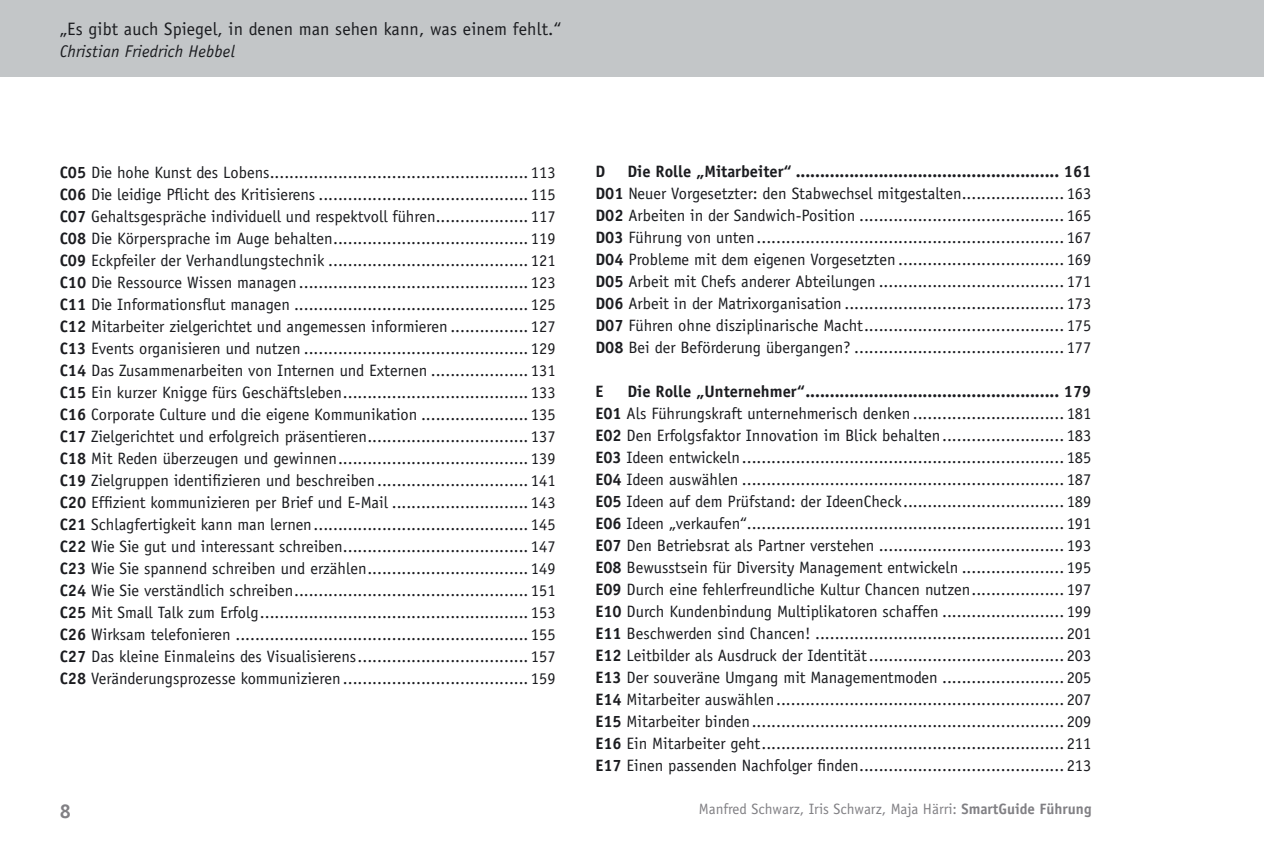
<style>
.page{position:relative;width:1264px;height:852px;background:#fff}
.page>*{position:absolute;margin:0;border:0;box-sizing:border-box;transform-origin:0 0}
.t1{font:700 20px "Officina Sans";color:#818084}
.t2{font:18px "Officina Sans";letter-spacing:.01em;color:#1b1c20}
.t3{font:italic 17px "Officina Sans";letter-spacing:.01em;color:#1b1c20}
.t4{font:16.4px/22px "Officina Sans";color:#1b1c20;text-align:justify}
.t5{font:700 16.4px "Officina Sans";color:#1b1c20}
.t6{font:15px "Officina Sans";color:#818084}
.s1{font-weight:700}
</style>
<div class="page">
<div style="left:0;top:0;width:1264px;height:77px;background:#c3c6c8"></div>
<p class="t2" style="left:60px;top:22px;width:503px">„Es gibt auch Spiegel, in denen man sehen kann, was einem fehlt.“</p>
<p class="t3" style="left:60px;top:45px;width:177px">Christian Friedrich Hebbel</p>
<p class="t4" style="left:595px;top:162px;width:498px;text-indent:32px"><span class="s1">Die Rolle „Mitarbeiter“ ...................................................... 161<br>D01</span> Neuer Vorgesetzter: den Stabwechsel mitgestalten .....................163<br><span class="s1">D02</span> Arbeiten in der Sandwich-Position ..........................................165<br><span class="s1">D03</span> Führung von unten ...............................................................167<br><span class="s1">D04</span> Probleme mit dem eigenen Vorgesetzten ..................................169<br><span class="s1">D05</span> Arbeit mit Chefs anderer Abteilungen ......................................171<br><span class="s1">D06</span> Arbeit in der Matrixorganisation .............................................173<br><span class="s1">D07</span> Führen ohne disziplinarische Macht .........................................175<br><span class="s1">D08</span> Bei der Beförderung übergangen? ...........................................177</p>
<p class="t5" style="left:595px;top:385px;width:9px">E</p>
<p class="t4" style="left:60px;top:163px;width:498px"><span class="s1">C05</span> Die hohe Kunst des Lobens .....................................................113<br><span class="s1">C06</span> Die leidige Pflicht des Kritisierens ...........................................115<br><span class="s1">C07</span> Gehaltsgespräche individuell und respektvoll führen ...................117<br><span class="s1">C08</span> Die Körpersprache im Auge behalten ........................................119<br><span class="s1">C09</span> Eckpfeiler der Verhandlungstechnik .........................................121<br><span class="s1">C10</span> Die Ressource Wissen managen ...............................................123<br><span class="s1">C11</span> Die Informationsflut managen ................................................125<br><span class="s1">C12</span> Mitarbeiter zielgerichtet und angemessen informieren ................127<br><span class="s1">C13</span> Events organisieren und nutzen ..............................................129<br><span class="s1">C14</span> Das Zusammenarbeiten von Internen und Externen ....................131<br><span class="s1">C15</span> Ein kurzer Knigge fürs Geschäftsleben ......................................133<br><span class="s1">C16</span> Corporate Culture und die eigene Kommunikation ......................135<br><span class="s1">C17</span> Zielgerichtet und erfolgreich präsentieren .................................137<br><span class="s1">C18</span> Mit Reden überzeugen und gewinnen .......................................139<br><span class="s1">C19</span> Zielgruppen identifizieren und beschreiben ...............................141<br><span class="s1">C20</span> Effizient kommunizieren per Brief und E-Mail ............................143<br><span class="s1">C21</span> Schlagfertigkeit kann man lernen ............................................145<br><span class="s1">C22</span> Wie Sie gut und interessant schreiben ......................................147<br><span class="s1">C23</span> Wie Sie spannend schreiben und erzählen .................................149<br><span class="s1">C24</span> Wie Sie verständlich schreiben ................................................151<br><span class="s1">C25</span> Mit Small Talk zum Erfolg .......................................................153<br><span class="s1">C26</span> Wirksam telefonieren ............................................................155<br><span class="s1">C27</span> Das kleine Einmaleins des Visualisierens ...................................157<br><span class="s1">C28</span> Veränderungsprozesse kommunizieren ......................................159</p>
<p class="t5" style="left:595px;top:165px;width:11px">D</p>
<p class="t4" style="left:595px;top:382px;width:498px;text-indent:32px"><span class="s1">Die Rolle „Unternehmer“ .................................................... 179<br>E01</span> Als Führungskraft unternehmerisch denken ...............................181<br><span class="s1">E02</span> Den Erfolgsfaktor Innovation im Blick behalten .........................183<br><span class="s1">E03</span> Ideen entwickeln ..................................................................185<br><span class="s1">E04</span> Ideen auswählen ..................................................................187<br><span class="s1">E05</span> Ideen auf dem Prüfstand: der IdeenCheck .................................189<br><span class="s1">E06</span> Ideen „verkaufen“.................................................................191<br><span class="s1">E07</span> Den Betriebsrat als Partner verstehen ......................................193<br><span class="s1">E08</span> Bewusstsein für Diversity Management entwickeln .....................195<br><span class="s1">E09</span> Durch eine fehlerfreundliche Kultur Chancen nutzen ...................197<br><span class="s1">E10</span> Durch Kundenbindung Multiplikatoren schaffen .........................199<br><span class="s1">E11</span> Beschwerden sind Chancen! ...................................................201<br><span class="s1">E12</span> Leitbilder als Ausdruck der Identität ........................................203<br><span class="s1">E13</span> Der souveräne Umgang mit Managementmoden .........................205<br><span class="s1">E14</span> Mitarbeiter auswählen ...........................................................207<br><span class="s1">E15</span> Mitarbeiter binden ................................................................209<br><span class="s1">E16</span> Ein Mitarbeiter geht ..............................................................211<br><span class="s1">E17</span> Einen passenden Nachfolger finden ..........................................213</p>
<p class="t1" style="left:60px;top:803px;width:13px">8</p>
<p class="t6" style="left:699px;top:803px;width:394px">Manfred Schwarz, Iris Schwarz, Maja Härri: <span class="s1">SmartGuide Führung</span></p>
</div>
